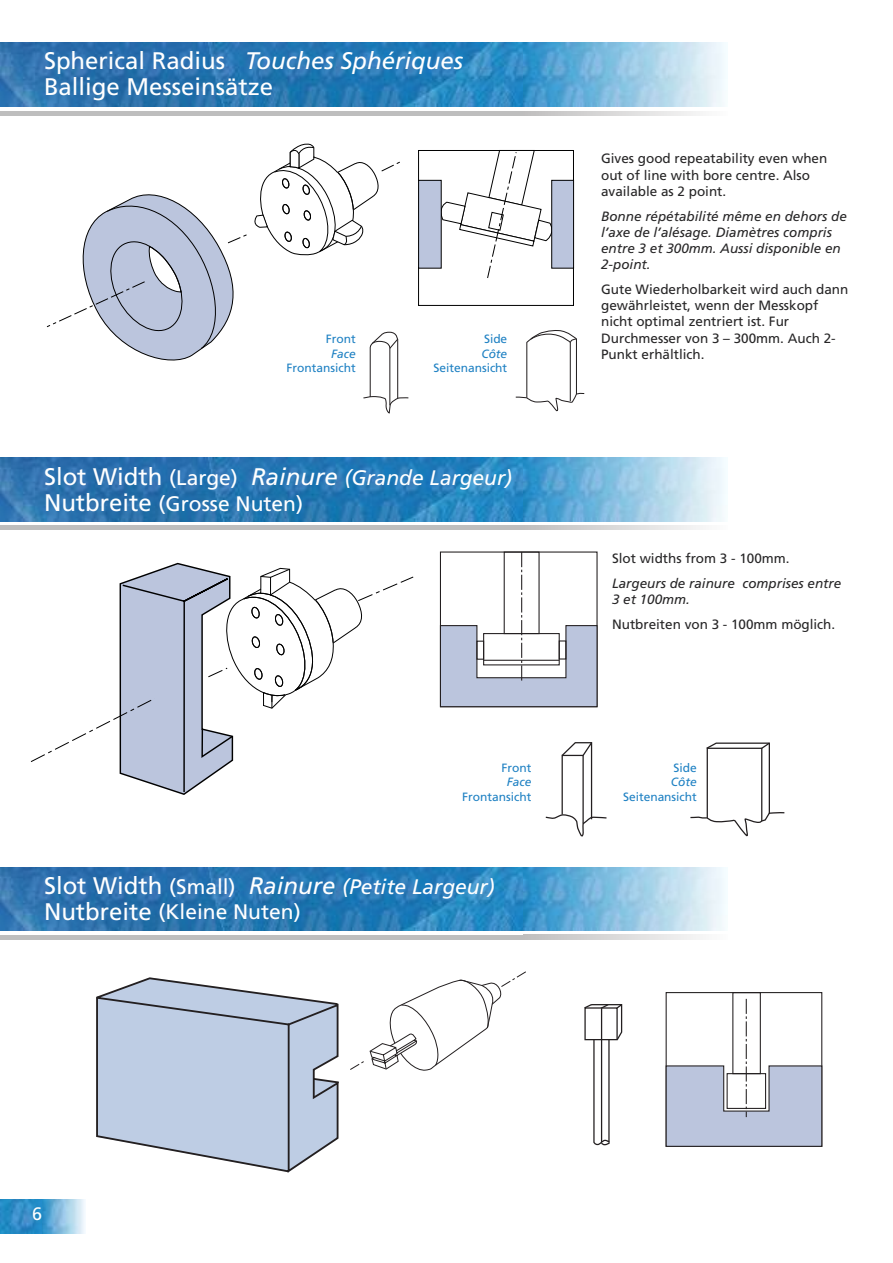
<style>
.page{position:relative;width:893px;height:1263px;background:#fff}
.page>*{position:absolute;margin:0;border:0;box-sizing:border-box;transform-origin:0 0}
.t1{font:24px/25.5px "Frutiger";color:#fff}
.t2{font:21px/25.5px "Frutiger";color:#fff}
.t3{font:18px "Frutiger";color:#fff}
.t4{font:13.5px/16.2px "Frutiger";color:#272627}
.t5{font:italic 13.5px/16.2px "Frutiger";color:#272627}
.t6{font:12px "Frutiger";color:#1f81c3}
.t7{font:italic 12px "Frutiger";color:#1f81c3}
.s1{font-style:italic}
.s2{font-size:24px}
.s3{font-style:italic;font-size:24px}
</style>
<div class="page">
<svg style="left:439px;top:552px;width:159px;height:156px"></svg>
<div style="left:732px;top:992px;width:29px;height:82px;border:1px solid #231f20"></div>
<svg style="left:665px;top:999px;width:158px;height:148px"></svg>
<svg style="left:30px;top:562px;width:384px;height:233px"></svg>
<svg style="left:350px;top:971px;width:176px;height:100px"></svg>
<svg style="left:96px;top:977px;width:243px;height:196px"></svg>
<svg style="left:584px;top:1004px;width:39px;height:142px"></svg>
<svg style="left:690px;top:742px;width:95px;height:95px"></svg>
<svg style="left:545px;top:742px;width:62px;height:95px"></svg>
<div style="left:418px;top:150px;width:156px;height:156px;border:1px solid #000"></div>
<div style="left:419px;top:180px;width:22px;height:88px;background:#bbc5dd"></div>
<div style="left:418px;top:180px;width:24px;height:89px;border:1px solid #000"></div>
<div style="left:552px;top:180px;width:22px;height:88px;background:#bbc5dd"></div>
<div style="left:551px;top:180px;width:23px;height:89px;border:1px solid #000"></div>
<svg style="left:440px;top:150px;width:114px;height:128px"></svg>
<svg style="left:46px;top:143px;width:363px;height:271px"></svg>
<svg style="left:515px;top:330px;width:70px;height:82px"></svg>
<hr style="left:0;top:112px;width:727px;height:4px;background:#bebebe">
<img style="left:0;top:43px;width:524px;height:64px">
<img style="left:524px;top:42px;width:202px;height:70px">
<img style="left:555px;top:112px;width:172px;height:4px">
<img style="left:524px;top:43px;width:202px;height:64px">
<hr style="left:0;top:935px;width:727px;height:4px;background:#bebebe">
<img style="left:0;top:867px;width:524px;height:64px">
<img style="left:531px;top:935px;width:196px;height:4px">
<img style="left:524px;top:867px;width:203px;height:64px">
<div style="left:0;top:525px;width:727px;height:5px;background:#bebebe"></div>
<img style="left:0;top:458px;width:524px;height:64px">
<img style="left:524px;top:457px;width:202px;height:1px">
<img style="left:555px;top:525px;width:172px;height:5px">
<img style="left:524px;top:458px;width:202px;height:64px">
<img style="left:0;top:1199px;width:42px;height:34px">
<img style="left:42px;top:1233px;width:43px;height:1px">
<img style="left:42px;top:1199px;width:43px;height:34px">
<h1 class="t1" style="left:44px;top:50px;width:420px">Spherical Radius <span class="s1">Touches Sphériques<br></span>Ballige Messeinsätze</h1>
<p class="t6" style="left:326px;top:334px;width:31px">Front</p>
<p class="t7" style="left:331px;top:349px;width:26px">Face</p>
<p class="t6" style="left:286px;top:363px;width:71px">Frontansicht</p>
<p class="t6" style="left:484px;top:334px;width:25px">Side</p>
<p class="t7" style="left:481px;top:349px;width:27px">Côte</p>
<p class="t6" style="left:433px;top:363px;width:75px">Seitenansicht</p>
<h2 class="t2" style="left:44px;top:467px;width:470px"><span class="s2">Slot Width</span> (Large) <span class="s3">Rainure</span> <span class="s1">(Grande Largeur)<br></span><span class="s2">Nutbreite</span> (Grosse Nuten)</h2>
<p class="t6" style="left:502px;top:763px;width:31px">Front</p>
<p class="t7" style="left:507px;top:777px;width:26px">Face</p>
<p class="t6" style="left:462px;top:791px;width:71px">Frontansicht</p>
<h2 class="t2" style="left:44px;top:875px;width:452px"><span class="s2">Slot Width</span> (Small) <span class="s3">Rainure</span> <span class="s1">(Petite Largeur)<br></span><span class="s2">Nutbreite</span> (Kleine Nuten)</h2>
<p class="t4" style="left:601px;top:152px;width:228px">Gives good repeatability even when out of line with bore centre. Also available as 2 point.</p>
<p class="t5" style="left:601px;top:209px;width:247px">Bonne répétabilité même en dehors de l’axe de l’alésage. Diamètres compris entre 3 et 300mm. Aussi disponible en<br>2-point.</p>
<p class="t4" style="left:601px;top:282px;width:249px">Gute Wiederholbarkeit wird auch dann gewährleistet, wenn der Messkopf nicht optimal zentriert ist. Fur<br>Durchmesser von 3 – 300mm. Auch 2-<br>Punkt erhältlich.</p>
<p class="t4" style="left:612px;top:551px;width:179px">Slot widths from 3 - 100mm.</p>
<p class="t5" style="left:612px;top:576px;width:231px">Largeurs de rainure comprises entre<br>3 et 100mm.</p>
<p class="t4" style="left:612px;top:617px;width:225px">Nutbreiten von 3 - 100mm möglich.</p>
<p class="t6" style="left:674px;top:763px;width:25px">Side</p>
<p class="t7" style="left:671px;top:777px;width:27px">Côte</p>
<p class="t6" style="left:623px;top:791px;width:75px">Seitenansicht</p>
<h3 class="t3" style="left:32px;top:1207px;width:12px">6</h3>
</div>
